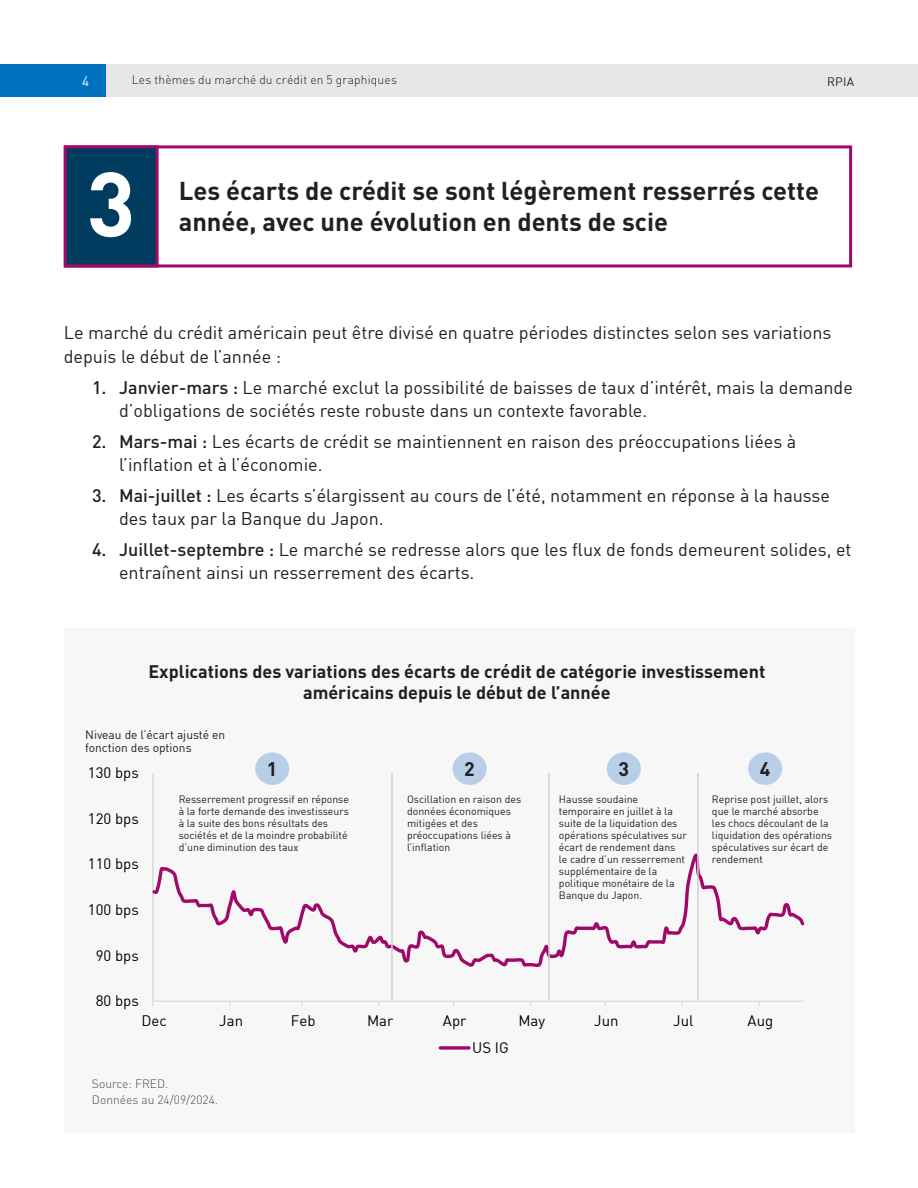
<style>
.page{position:relative;width:918px;height:1188px;background:#fff}
.page>*{position:absolute;margin:0;border:0;box-sizing:border-box;transform-origin:0 0}
.TOC_Body{font:700 90px "DIN";color:#fff}
.TOC_Body-2{font:700 25.5px "DIN";color:#231f20}
.RPIA_H{font:700 19.5px "DIN";color:#231f20}
.RPIA_H-2{font:18px/22.5px "DIN";color:#231f20}
.RPIA_H-3{font:700 18px "DIN";color:#231f20}
.t1{font:15px "DIN";letter-spacing:.005em;color:#000}
.t2{font:13.5px "DIN";color:#fff}
.RPIA_H-4{font:12px "DIN";color:#231f20}
.t3{font:300 12px "DIN";letter-spacing:.015em;color:#231f20}
.RPIA_H-5{font:300 12px "DIN";color:#4b4c4d}
.RPIA_H-6{font:10.5px/12px "DIN";color:#231f20}
.s1{font-weight:500}
</style>
<div class="page">
<div style="left:64px;top:145px;width:788px;height:122px;border:3px solid #a00969"></div>
<div style="left:64px;top:145px;width:95px;height:122px;background:#003c60;border:3px solid #a00969"></div>
<div style="left:64px;top:628px;width:790px;height:505px;background:#f7f7f7"></div>
<hr style="left:152px;top:773px;width:2px;height:228px;background:#d9d9d9">
<hr style="left:153px;top:1001px;width:651px;height:1px;background:#d9d9d9">
<svg style="left:153px;top:853px;width:652px;height:114px"></svg>
<svg style="left:440px;top:1046px;width:29px;height:4px"></svg>
<hr style="left:391px;top:773px;width:2px;height:227px;background:#d0d1d3">
<hr style="left:548px;top:773px;width:2px;height:227px;background:#d0d1d3">
<hr style="left:697px;top:773px;width:2px;height:227px;background:#d0d1d3">
<div style="left:255px;top:752px;width:34px;height:33px;background:#b8cfe7;border-radius:50%"></div>
<div style="left:453px;top:752px;width:34px;height:33px;background:#b8cfe7;border-radius:50%"></div>
<div style="left:607px;top:752px;width:34px;height:33px;background:#b8cfe7;border-radius:50%"></div>
<div style="left:748px;top:752px;width:34px;height:33px;background:#b8cfe7;border-radius:50%"></div>
<div style="left:0;top:64px;width:106px;height:32px;background:#0070c0"></div>
<div style="left:106px;top:64px;width:447px;height:32px;background:#e6e7e9"></div>
<div style="left:472px;top:64px;width:446px;height:32px;background:#e6e7e9"></div>
<p class="t2" style="left:82px;top:72px;width:9px">4</p>
<p class="t3" style="left:132px;top:73px;width:267px">Les thèmes du marché du crédit en 5 graphiques</p>
<p class="RPIA_H-4" style="left:827px;top:74px;width:29px">RPIA</p>
<p class="TOC_Body" style="left:87px;top:145px;width:50px">3</p>
<p class="TOC_Body-2" style="left:179px;top:174px;width:642px">Les écarts de crédit se sont légèrement resserrés cette</p>
<p class="TOC_Body-2" style="left:179px;top:205px;width:491px">année, avec une évolution en dents de scie</p>
<p class="RPIA_H-2" style="left:64px;top:320px;width:769px;line-height:24px">Le marché du crédit américain peut être divisé en quatre périodes distinctes selon ses variations depuis le début de l’année :</p>
<p class="RPIA_H-2" style="left:119px;top:376px;width:735px;text-indent:-27px"><span class="s1">1. Janvier-mars :</span> Le marché exclut la possibilité de baisses de taux d’intérêt, mais la demande d’obligations de sociétés reste robuste dans un contexte favorable.</p>
<p class="RPIA_H-2" style="left:119px;top:430px;width:679px;text-indent:-27px"><span class="s1">2. Mars-mai :</span> Les écarts de crédit se maintiennent en raison des préoccupations liées à l’inflation et à l’économie.</p>
<p class="RPIA_H-2" style="left:119px;top:484px;width:713px;text-indent:-27px"><span class="s1">3. Mai-juillet :</span> Les écarts s’élargissent au cours de l’été, notamment en réponse à la hausse des taux par la Banque du Japon.</p>
<p class="RPIA_H-2" style="left:119px;top:538px;width:734px;text-indent:-27px"><span class="s1">4. Juillet-septembre :</span> Le marché se redresse alors que les flux de fonds demeurent solides, et entraînent ainsi un resserrement des écarts.</p>
<p class="RPIA_H-3" style="left:148px;top:659px;width:619px">Explications des variations des écarts de crédit de catégorie investissement</p>
<p class="RPIA_H-3" style="left:303px;top:681px;width:309px">américains depuis le début de l’année</p>
<p class="RPIA_H-4" style="left:85px;top:727px;width:142px">Niveau de l’écart ajusté en</p>
<p class="RPIA_H-4" style="left:85px;top:741px;width:108px">fonction des options</p>
<p class="t1" style="left:88px;top:763px;width:52px">130 bps</p>
<p class="t1" style="left:88px;top:809px;width:52px">120 bps</p>
<p class="t1" style="left:88px;top:855px;width:52px">110 bps</p>
<p class="t1" style="left:88px;top:900px;width:52px">100 bps</p>
<p class="t1" style="left:96px;top:946px;width:45px">90 bps</p>
<p class="t1" style="left:96px;top:991px;width:45px">80 bps</p>
<p class="RPIA_H" style="left:267px;top:756px;width:12px">1</p>
<p class="RPIA_H" style="left:464px;top:756px;width:12px">2</p>
<p class="RPIA_H" style="left:619px;top:756px;width:12px">3</p>
<p class="RPIA_H" style="left:760px;top:756px;width:12px">4</p>
<p class="RPIA_H-6" style="left:179px;top:793px;width:172px">Resserrement progressif en réponse à la forte demande des investisseurs à la suite des bons résultats des sociétés et de la moindre probabilité d’une diminution des taux</p>
<p class="RPIA_H-6" style="left:407px;top:793px;width:116px">Oscillation en raison des données économiques mitigées et des préoccupations liées à l’inflation</p>
<p class="RPIA_H-6" style="left:559px;top:793px;width:129px">Hausse soudaine temporaire en juillet à la suite de la liquidation des opérations spéculatives sur écart de rendement dans<br>le cadre d’un resserrement supplémentaire de la politique monétaire de la<br>Banque du Japon.</p>
<p class="RPIA_H-6" style="left:712px;top:793px;width:122px">Reprise post juillet, alors que le marché absorbe les chocs découlant de la liquidation des opérations spéculatives sur écart de rendement</p>
<p class="t1" style="left:141px;top:1011px;width:27px">Dec</p>
<p class="t1" style="left:219px;top:1011px;width:25px">Jan</p>
<p class="t1" style="left:291px;top:1011px;width:26px">Feb</p>
<p class="t1" style="left:367px;top:1011px;width:28px">Mar</p>
<p class="t1" style="left:443px;top:1011px;width:25px">Apr</p>
<p class="t1" style="left:518px;top:1011px;width:28px">May</p>
<p class="t1" style="left:594px;top:1011px;width:26px">Jun</p>
<p class="t1" style="left:673px;top:1011px;width:22px">Jul</p>
<p class="t1" style="left:748px;top:1011px;width:27px">Aug</p>
<p class="t1" style="left:472px;top:1038px;width:38px">US IG</p>
<p class="RPIA_H-5" style="left:92px;top:1076px;width:78px">Source: FRED.</p>
<p class="RPIA_H-5" style="left:92px;top:1093px;width:128px">Données au 24/09/2024.</p>
</div>
